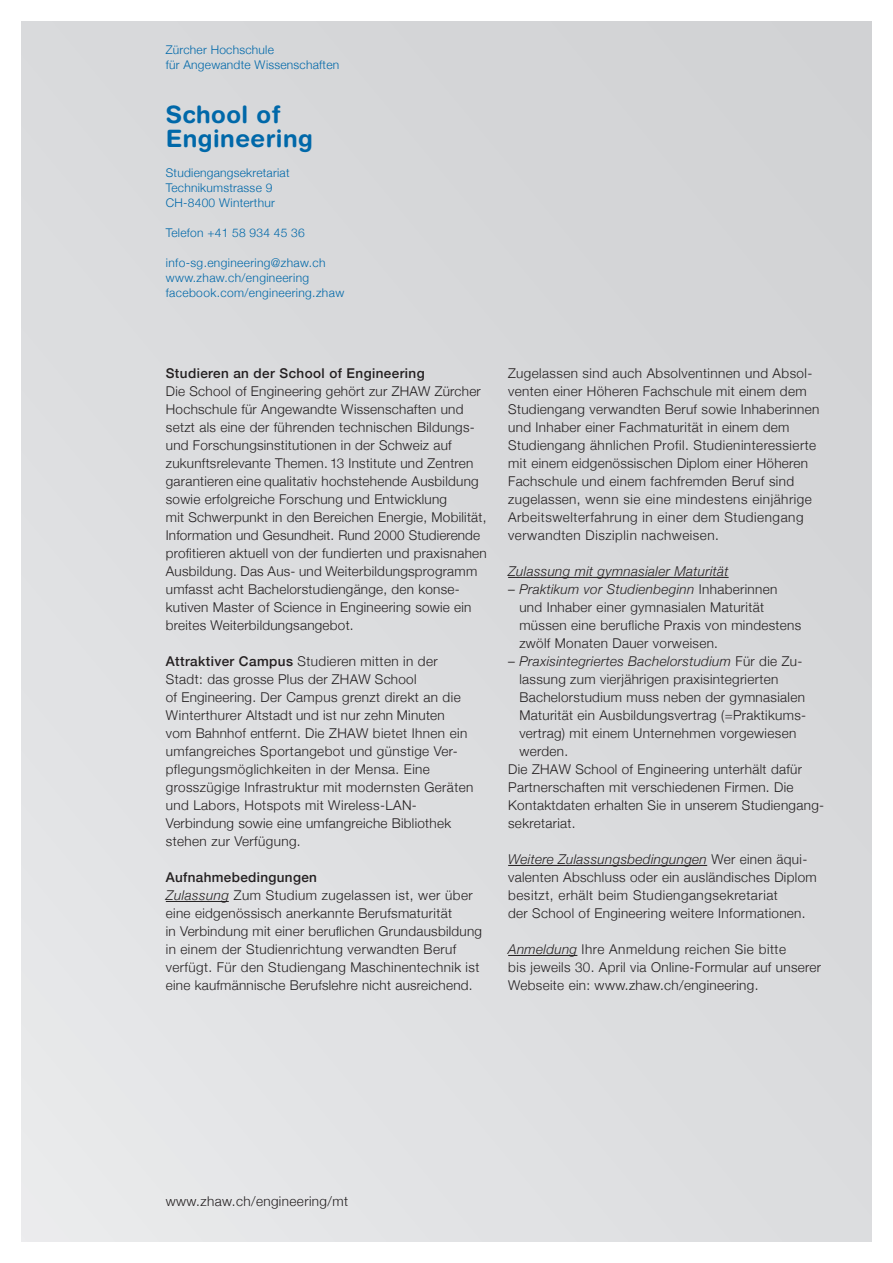
<style>
.page{position:relative;width:893px;height:1263px;background:#fff}
.page>*{position:absolute;margin:0;border:0;box-sizing:border-box;transform-origin:0 0}
.t1{font:700 24px/24px "Helvetica Rounded";letter-spacing:.02em;color:#0068a9}
.t2{font:300 13.5px/18px "Helvetica Neue";letter-spacing:.025em;color:#231f20}
.t3{font:italic 300 13.5px "Helvetica Neue";letter-spacing:.025em;color:#231f20}
.t4{font:500 13.5px "Helvetica Neue";letter-spacing:.03em;color:#231f20}
.t5{font:300 12px/15px "Helvetica Neue";letter-spacing:.02em;color:#0068a9}
.s1{font-weight:500}
.s2{font-style:italic}
.s3{font-style:normal}
</style>
<div class="page">
<div style="left:21px;top:21px;width:851px;height:1221px;background:#dadbdd"></div>
<hr style="left:166px;top:901px;width:63px;height:1px;background:#231f20">
<hr style="left:508px;top:577px;width:221px;height:1px;background:#231f20">
<hr style="left:508px;top:865px;width:199px;height:1px;background:#231f20">
<hr style="left:508px;top:955px;width:69px;height:1px;background:#231f20">
<p class="t5" style="left:166px;top:41px;width:175px">Zürcher Hochschule<br>für Angewandte Wissenschaften</p>
<h1 class="t1" style="left:166px;top:102px;width:149px">School of<br>Engineering</h1>
<p class="t5" style="left:166px;top:164px;width:125px">Studiengangsekretariat<br>Technikumstrasse 9<br>CH-8400 Winterthur</p>
<p class="t5" style="left:166px;top:224px;width:141px">Telefon +41 58 934 45 36</p>
<p class="t5" style="left:166px;top:254px;width:180px">info-sg.engineering@zhaw.ch www.zhaw.ch/engineering facebook.com/engineering.zhaw</p>
<p class="t4" style="left:166px;top:362px;width:260px">Studieren an der School of Engineering</p>
<p class="t2" style="left:166px;top:381px;width:322px">Die School of Engineering gehört zur ZHAW Zürcher Hochschule für Angewandte Wissenschaften und setzt als eine der führenden technischen Bildungs&shy;und Forschungsinstitutionen in der Schweiz auf zukunftsrelevante Themen. 13 Institute und Zentren garantieren eine qualitativ hochstehende Ausbildung sowie erfolgreiche Forschung und Entwicklung<br>mit Schwerpunkt in den Bereichen Energie, Mobilität, Information und Gesundheit. Rund 2000 Studierende profitieren aktuell von der fundierten und praxisnahen Ausbildung. Das Aus- und Weiterbildungsprogramm umfasst acht Bachelorstudiengänge, den konse&shy;kutiven Master of Science in Engineering sowie ein breites Weiterbildungsangebot.</p>
<p class="t2" style="left:166px;top:651px;width:309px"><span class="s1">Attraktiver Campus</span> Studieren mitten in der Stadt: das grosse Plus der ZHAW School<br>of Engineering. Der Campus grenzt direkt an die Winterthurer Altstadt und ist nur zehn Minuten vom Bahnhof entfernt. Die ZHAW bietet Ihnen ein umfangreiches Sportangebot und günstige Ver&shy;pflegungsmöglichkeiten in der Mensa. Eine grosszügige Infrastruktur mit modernsten Geräten und Labors, Hotspots mit Wireless-LAN-Verbindung sowie eine umfangreiche Bibliothek stehen zur Verfügung.</p>
<p class="t2" style="left:166px;top:867px;width:318px"><span class="s1">Aufnahmebedingungen<br></span><span class="s2">Zulassung</span> Zum Studium zugelassen ist, wer über eine eidgenössisch anerkannte Berufsmaturität<br>in Verbindung mit einer beruflichen Grundausbildung in einem der Studienrichtung verwandten Beruf verfügt. Für den Studiengang Maschinentechnik ist eine kaufmännische Berufslehre nicht ausreichend.</p>
<p class="t2" style="left:508px;top:363px;width:313px">Zugelassen sind auch Absolventinnen und Absol&shy;venten einer Höheren Fachschule mit einem dem Studiengang verwandten Beruf sowie Inhaberinnen und Inhaber einer Fachmaturität in einem dem Studiengang ähnlichen Profil. Studieninteressierte mit einem eidgenössischen Diplom einer Höheren Fachschule und einem fachfremden Beruf sind zugelassen, wenn sie eine mindestens einjährige Arbeitswelterfahrung in einer dem Studiengang verwandten Disziplin nachweisen.</p>
<p class="t3" style="left:508px;top:560px;width:222px">Zulassung mit gymnasialer Maturität</p>
<p class="t2" style="left:519px;top:579px;width:284px;text-indent:-11px">– <span class="s2">Praktikum vor Studienbeginn</span> Inhaberinnen und Inhaber einer gymnasialen Maturität müssen eine berufliche Praxis von mindestens zwölf Monaten Dauer vorweisen.</p>
<p class="t3" style="left:508px;top:650px;width:296px"><span class="s3">–</span> Praxisintegriertes Bachelorstudium <span class="s3">Für die Zu-</span></p>
<p class="t2" style="left:519px;top:669px;width:260px">lassung zum vierjährigen praxisintegrierten</p>
<p class="t2" style="left:519px;top:687px;width:287px">Bachelorstudium muss neben der gymnasialen</p>
<p class="t2" style="left:519px;top:705px;width:287px">Maturität ein Ausbildungsvertrag (=Praktikums-</p>
<p class="t2" style="left:519px;top:723px;width:278px">vertrag) mit einem Unternehmen vorgewiesen</p>
<p class="t2" style="left:519px;top:741px;width:50px">werden.</p>
<p class="t2" style="left:508px;top:759px;width:295px">Die ZHAW School of Engineering unterhält dafür</p>
<p class="t2" style="left:508px;top:777px;width:287px">Partnerschaften mit verschiedenen Firmen. Die</p>
<p class="t2" style="left:508px;top:795px;width:318px">Kontaktdaten erhalten Sie in unserem Studiengang-</p>
<p class="t2" style="left:508px;top:813px;width:69px">sekretariat.</p>
<p class="t2" style="left:508px;top:849px;width:310px"><span class="s2">Weitere Zulassungsbedingungen</span> Wer einen äqui&shy;valenten Abschluss oder ein ausländisches Diplom besitzt, erhält beim Studiengangsekretariat<br>der School of Engineering weitere Informationen.</p>
<p class="t2" style="left:508px;top:939px;width:314px"><span class="s2">Anmeldung</span> Ihre Anmeldung reichen Sie bitte<br>bis jeweils 30. April via Online-Formular auf unserer<br>Webseite ein: www.zhaw.ch/engineering.</p>
<p class="t2" style="left:166px;top:1191px;width:184px">www.zhaw.ch/engineering/mt</p>
</div>
